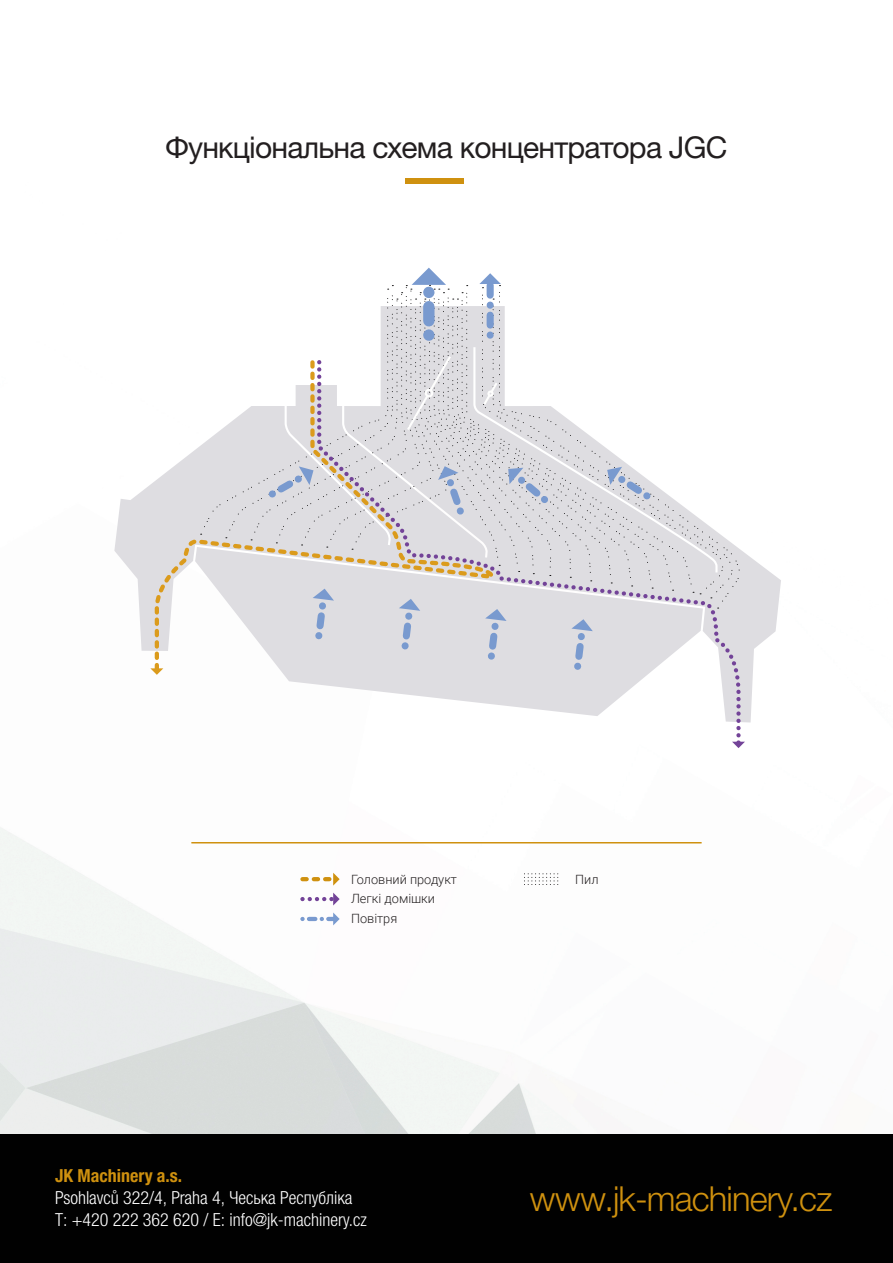
<style>
.page{position:relative;width:893px;height:1263px;background:#fff}
.page>*{position:absolute;margin:0;border:0;box-sizing:border-box;transform-origin:0 0}
.t1{font:300 34.5px "Helvetica Neue LTW1 G";letter-spacing:-.025em;color:#cf910f}
.t2{font:30px "Helvetica Neue LTW1 G";letter-spacing:-.025em;color:#231f20}
.t3{font:300 condensed 18px/21.6px "Helvetica Neue LTW1 G";color:#fff}
.t4{font:700 condensed 18px "Helvetica Neue LTW1 G";color:#cf910f}
.t5{font:300 12.75px/19.8px "Roboto";color:#231f20}
</style>
<div class="page">
<img style="left:0;top:178px;width:751px;height:956px">
<div style="left:0;top:1134px;width:893px;height:129px;background:#010101"></div>
<hr style="left:191px;top:842px;width:511px;height:1px;background:#cf910f">
<div style="left:405px;top:179px;width:58px;height:5px;background:#cf910f"></div>
<svg style="left:114px;top:306px;width:667px;height:416px"></svg>
<svg style="left:195px;top:673px;width:120px;height:43px"></svg>
<svg style="left:653px;top:287px;width:87px;height:71px"></svg>
<svg style="left:153px;top:358px;width:162px;height:315px"></svg>
<svg style="left:150px;top:668px;width:13px;height:7px"></svg>
<svg style="left:315px;top:358px;width:428px;height:389px"></svg>
<svg style="left:732px;top:742px;width:13px;height:6px"></svg>
<svg style="left:201px;top:268px;width:452px;height:402px"></svg>
<svg style="left:302px;top:892px;width:38px;height:13px"></svg>
<svg style="left:302px;top:873px;width:38px;height:13px"></svg>
<svg style="left:302px;top:912px;width:38px;height:13px"></svg>
<svg style="left:523px;top:873px;width:35px;height:12px"></svg>
<h2 class="t2" style="left:166px;top:128px;width:563px">Функціональна схема концентратора JGС</h2>
<p class="t5" style="left:351px;top:868px;width:108px">Головний продукт<br>Легкі домішки<br>Повітря</p>
<p class="t5" style="left:575px;top:869px;width:25px">Пил</p>
<p class="t4" style="left:55px;top:1165px;width:129px">JK Machinery a.s.</p>
<p class="t3" style="left:55px;top:1187px;width:313px">Psohlavců 322/4, Praha 4, Чеська Республіка<br>T: +420 222 362 620 / E: info@jk-machinery.cz</p>
<h1 class="t1" style="left:530px;top:1178px;width:304px">www.jk-machinery.cz</h1>
</div>
